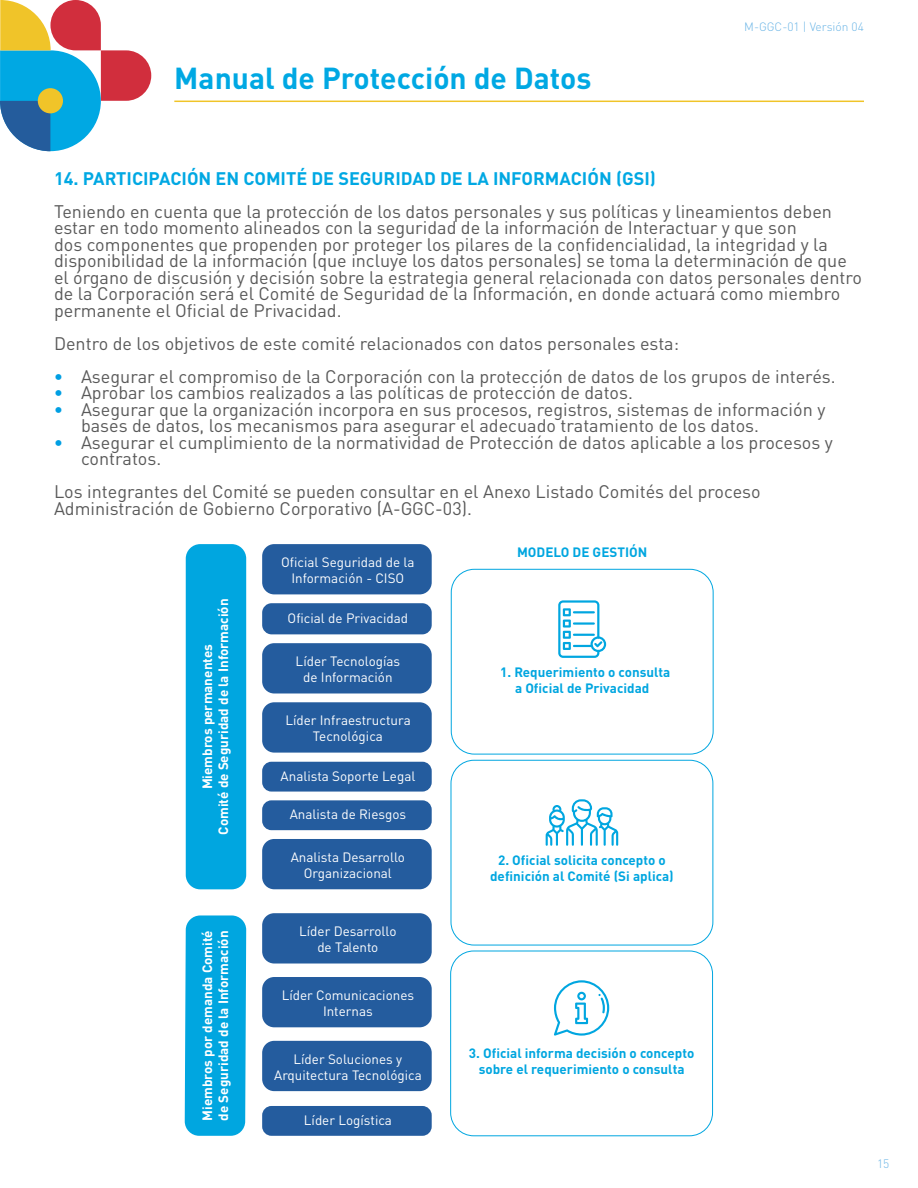
<style>
.page{position:relative;width:918px;height:1188px;background:#fff}
.page>*{position:absolute;margin:0;border:0;box-sizing:border-box;transform-origin:0 0}
.t1{font:700 30px "DIN Pro";color:#00a8e3}
.t2{font:18px/16.5px "DIN Pro";color:#595959}
.t3{font:700 18px "DIN Pro";color:#00a8e3}
.t4{font:13.35px/16px "DIN Pro";color:#fff;text-align:center}
.t5{font:700 13.35px/16px "DIN Pro";color:#00a6e0;text-align:center}
.t6{font:700 13.35px/16px "DIN Pro";color:#fff;text-align:center}
.t7{font:300 12px "DIN Pro";color:#6bb5e6}
.s1{font-weight:700;color:#009fe3}
</style>
<div class="page">
<svg style="left:0;top:0;width:151px;height:151px"></svg>
<div style="left:38px;top:88px;width:25px;height:25px;background:#f0c429;border-radius:50%"></div>
<hr style="left:174px;top:101px;width:690px;height:1px;background:#f0c429">
<div style="left:186px;top:544px;width:60px;height:345px;background:#00a6e0;border-radius:14px"></div>
<div style="left:262px;top:544px;width:170px;height:50px;background:#245c9e;border-radius:12px"></div>
<div style="left:185px;top:915px;width:61px;height:221px;background:#00a6e0"></div>
<svg style="left:450px;top:569px;width:264px;height:567px"></svg>
<div style="left:262px;top:603px;width:170px;height:31px;background:#245c9e;border-radius:9px"></div>
<div style="left:262px;top:643px;width:170px;height:50px;background:#245c9e;border-radius:12px"></div>
<div style="left:262px;top:702px;width:170px;height:51px;background:#245c9e;border-radius:12px"></div>
<div style="left:262px;top:762px;width:170px;height:30px;background:#245c9e;border-radius:9px"></div>
<div style="left:262px;top:800px;width:170px;height:30px;background:#245c9e;border-radius:9px"></div>
<div style="left:262px;top:1106px;width:170px;height:30px;background:#245c9e;border-radius:9px"></div>
<div style="left:262px;top:839px;width:170px;height:50px;background:#245c9e;border-radius:12px"></div>
<div style="left:262px;top:913px;width:170px;height:51px;background:#245c9e;border-radius:12px"></div>
<div style="left:262px;top:977px;width:170px;height:50px;background:#245c9e;border-radius:12px"></div>
<div style="left:262px;top:1041px;width:170px;height:50px;background:#245c9e;border-radius:12px"></div>
<svg style="left:558px;top:600px;width:48px;height:58px"></svg>
<svg style="left:546px;top:799px;width:72px;height:47px"></svg>
<svg style="left:554px;top:980px;width:55px;height:56px"></svg>
<h1 class="t1" style="left:174px;top:53px;width:419px">Manual de Protección de Datos</h1>
<p class="t7" style="left:744px;top:17px;width:121px">M-GGC-01 | Versión 04</p>
<p class="t3" style="left:54px;top:163px;width:603px">14. PARTICIPACIÓN EN COMITÉ DE SEGURIDAD DE LA INFORMACIÓN (GSI)</p>
<p class="t2" style="left:54px;top:201px;width:810px">Teniendo en cuenta que la protección de los datos personales y sus políticas y lineamientos deben estar en todo momento alineados con la seguridad de la información de Interactuar y que son<br>dos componentes que propenden por proteger los pilares de la confidencialidad, la integridad y la disponibilidad de la información (que incluye los datos personales) se toma la determinación de que el órgano de discusión y decisión sobre la estrategia general relacionada con datos personales dentro de la Corporación será el Comité de Seguridad de la Información, en donde actuará como miembro permanente el Oficial de Privacidad.</p>
<p class="t2" style="left:54px;top:333px;width:627px">Dentro de los objetivos de este comité relacionados con datos personales esta:</p>
<p class="t2" style="left:54px;top:366px;width:783px"><span class="s1">•</span> Asegurar el compromiso de la Corporación con la protección de datos de los grupos de interés.</p>
<p class="t2" style="left:54px;top:383px;width:580px"><span class="s1">•</span> Aprobar los cambios realizados a las políticas de protección de datos.</p>
<p class="t2" style="left:81px;top:399px;width:746px;text-indent:-27px"><span class="s1">•</span> Asegurar que la organización incorpora en sus procesos, registros, sistemas de información y bases de datos, los mecanismos para asegurar el adecuado tratamiento de los datos.</p>
<p class="t2" style="left:81px;top:432px;width:753px;text-indent:-27px"><span class="s1">•</span> Asegurar el cumplimiento de la normatividad de Protección de datos aplicable a los procesos y contratos.</p>
<p class="t2" style="left:54px;top:482px;width:708px">Los integrantes del Comité se pueden consultar en el Anexo Listado Comités del proceso<br>Administración de Gobierno Corporativo (A-GGC-03).</p>
<p class="t6" style="left:198px;top:835px;width:238px;rotate:-90deg">Miembros permanentes<br>Comité de Seguridad de la Información</p>
<p class="t6" style="left:198px;top:1121px;width:192px;text-align:left;rotate:-90deg">Miembros por demanda Comité de Seguridad de la Información</p>
<p class="t4" style="left:281px;top:553px;width:135px">Oficial Seguridad de la<br>Información - CISO</p>
<p class="t4" style="left:288px;top:609px;width:122px">Oficial de Privacidad</p>
<p class="t4" style="left:296px;top:652px;width:106px">Líder Tecnologías de Información</p>
<p class="t4" style="left:285px;top:711px;width:127px">Líder Infraestructura<br>Tecnológica</p>
<p class="t4" style="left:281px;top:767px;width:136px">Analista Soporte Legal</p>
<p class="t4" style="left:290px;top:805px;width:118px">Analista de Riesgos</p>
<p class="t4" style="left:291px;top:848px;width:116px">Analista Desarrollo<br>Organizacional</p>
<p class="t4" style="left:299px;top:922px;width:99px">Líder Desarrollo de Talento</p>
<p class="t4" style="left:282px;top:986px;width:134px">Líder Comunicaciones<br>Internas</p>
<p class="t4" style="left:274px;top:1050px;width:149px">Líder Soluciones y<br>Arquitectura Tecnológica</p>
<p class="t4" style="left:304px;top:1111px;width:89px">Líder Logística</p>
<p class="t5" style="left:517px;top:543px;width:132px">MODELO DE GESTIÓN</p>
<p class="t5" style="left:500px;top:663px;width:172px">1. Requerimiento o consulta a Oficial de Privacidad</p>
<p class="t5" style="left:490px;top:850px;width:185px">2. Oficial solicita concepto o definición al Comité (Si aplica)</p>
<p class="t5" style="left:469px;top:1044px;width:227px">3. Oficial informa decisión o concepto sobre el requerimiento o consulta</p>
<p class="t7" style="left:877px;top:1154px;width:14px">15</p>
</div>
